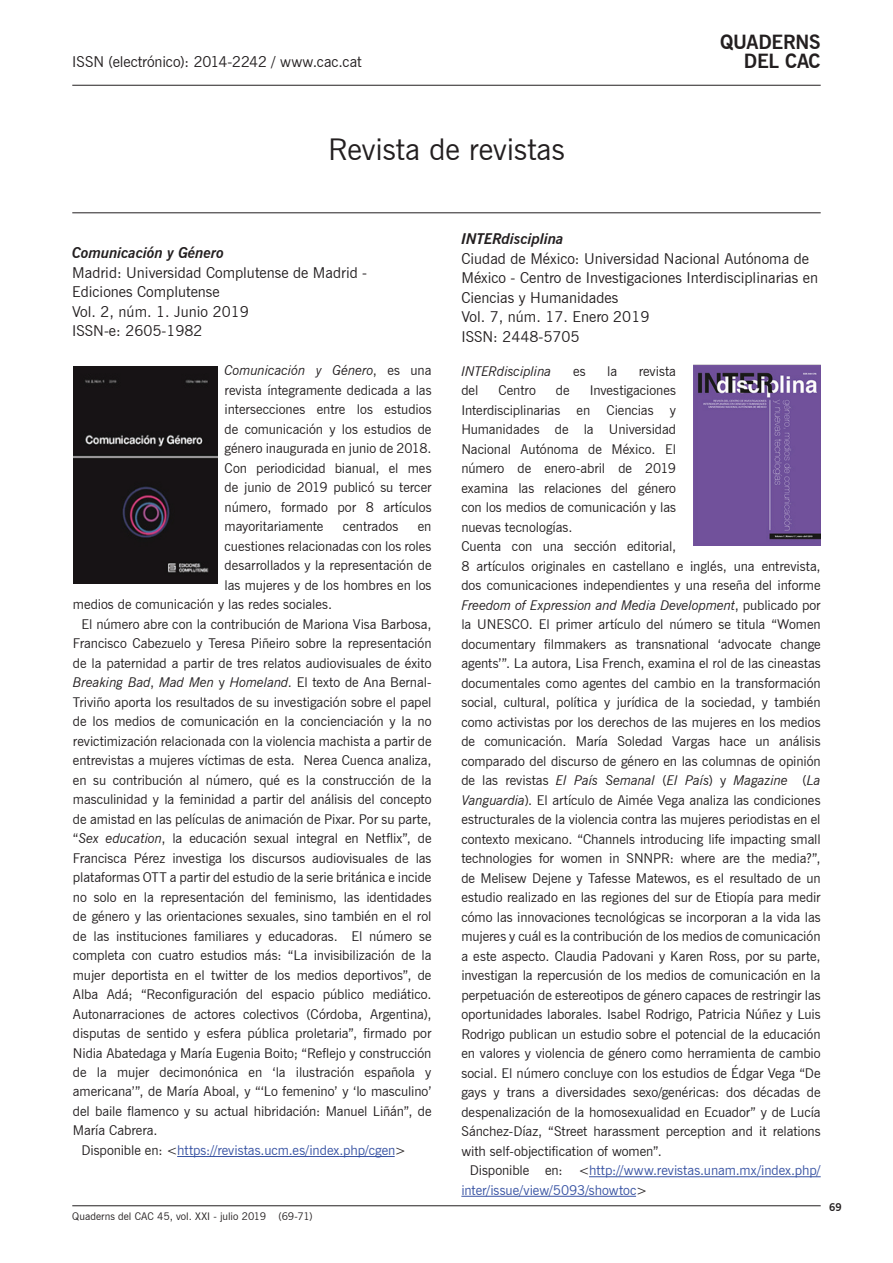
<style>
.page{position:relative;width:893px;height:1263px;background:#fff}
.page>*{position:absolute;margin:0;border:0;box-sizing:border-box;transform-origin:0 0}
.t1{font:30px "News Gothic BT";color:#231f20}
.t2{font:700 19.5px/19.5px "News Gothic BT";letter-spacing:-.015em;color:#231f20;text-align:right}
.t3{font:15px/19.5px "News Gothic BT";color:#231f20}
.t4{font:italic 700 15px "News Gothic BT";color:#231f20}
.t5{font:13.5px/19.5px "News Gothic BT";letter-spacing:-.005em;color:#231f20}
.t6{font:13.5px/19.5px "News Gothic BT";letter-spacing:-.005em;color:#3853a3}
.t7{font:italic 13.5px "News Gothic BT";letter-spacing:-.01em;color:#231f20}
.t8{font:10.5px "News Gothic BT";letter-spacing:.005em;color:#231f20}
.t9{font:700 10.5px "News Gothic BT";color:#231f20}
.s1{font-style:italic}
.s2{font-style:normal}
.s3{color:#231f20}
</style>
<div class="page">
<hr style="left:72px;top:85px;width:749px;height:1px;background:#231f20">
<hr style="left:72px;top:213px;width:749px;height:1px;background:#231f20">
<hr style="left:72px;top:1205px;width:749px;height:1px;background:#231f20">
<hr style="left:589px;top:1176px;width:232px;height:1px;background:#3853a3">
<hr style="left:461px;top:1196px;width:175px;height:1px;background:#3853a3">
<hr style="left:177px;top:1156px;width:218px;height:1px;background:#3853a3">
<img style="left:73px;top:366px;width:144px;height:217px">
<img style="left:693px;top:366px;width:128px;height:179px">
<p class="t3" style="left:72px;top:51px;width:291px">ISSN (electrónico): 2014-2242 / www.cac.cat</p>
<h1 class="t1" style="left:328px;top:132px;width:238px">Revista de revistas</h1>
<h2 class="t2" style="left:720px;top:32px;width:102px">QUADERNS<br>DEL CAC</h2>
<p class="t4" style="left:72px;top:244px;width:153px">Comunicación y Género</p>
<p class="t3" style="left:72px;top:262px;width:297px">Madrid: Universidad Complutense de Madrid -<br>Ediciones Complutense<br>Vol. 2, núm. 1. Junio 2019<br>ISSN-e: 2605-1982</p>
<p class="t5" style="left:225px;top:360px;width:208px;text-align:justify"><span class="s1">Comunicación y Género</span>, es una revista íntegramente dedicada a las intersecciones entre los estudios de comunicación y los estudios de género inaugurada en junio de 2018.<br>Con periodicidad bianual, el mes de junio de 2019 publicó su tercer número, formado por 8 artículos mayoritariamente</p>
<p class="t5" style="left:343px;top:516px;width:57px">centrados</p>
<p class="t5" style="left:418px;top:516px;width:15px">en</p>
<p class="t5" style="left:225px;top:536px;width:208px">cuestiones relacionadas con los roles</p>
<p class="t5" style="left:225px;top:555px;width:208px">desarrollados y la representación de</p>
<p class="t5" style="left:225px;top:575px;width:208px">las mujeres y de los hombres en los</p>
<p class="t5" style="left:73px;top:594px;width:261px">medios de comunicación y las redes sociales.</p>
<p class="t5" style="left:81px;top:614px;width:352px">El número abre con la contribución de Mariona Visa Barbosa,</p>
<p class="t5" style="left:73px;top:633px;width:360px">Francisco Cabezuelo y Teresa Piñeiro sobre la representación</p>
<p class="t5" style="left:73px;top:653px;width:360px">de la paternidad a partir de tres relatos audiovisuales de éxito</p>
<p class="t7" style="left:73px;top:674px;width:360px">Breaking Bad<span class="s2">,</span> Mad Men <span class="s2">y</span> Homeland<span class="s2">. El texto de Ana Bernal-</span></p>
<p class="t5" style="left:73px;top:692px;width:360px">Triviño aporta los resultados de su investigación sobre el papel</p>
<p class="t5" style="left:73px;top:711px;width:360px">de los medios de comunicación en la concienciación y la no</p>
<p class="t5" style="left:73px;top:731px;width:360px">revictimización relacionada con la violencia machista a partir de</p>
<p class="t5" style="left:73px;top:750px;width:360px">entrevistas a mujeres víctimas de esta. Nerea Cuenca analiza,</p>
<p class="t5" style="left:73px;top:770px;width:360px">en su contribución al número, qué es la construcción de la</p>
<p class="t5" style="left:73px;top:789px;width:360px">masculinidad y la feminidad a partir del análisis del concepto</p>
<p class="t5" style="left:73px;top:809px;width:360px">de amistad en las películas de animación de Pixar. Por su parte,</p>
<p class="t5" style="left:73px;top:828px;width:360px">“<span class="s1">Sex education</span>, la educación sexual integral en Netflix”, de</p>
<p class="t5" style="left:73px;top:848px;width:360px">Francisca Pérez investiga los discursos audiovisuales de las</p>
<p class="t5" style="left:73px;top:867px;width:360px">plataformas OTT a partir del estudio de la serie británica e incide</p>
<p class="t5" style="left:73px;top:887px;width:360px">no solo en la representación del feminismo, las identidades</p>
<p class="t5" style="left:73px;top:906px;width:360px">de género y las orientaciones sexuales, sino también en el rol</p>
<p class="t5" style="left:73px;top:926px;width:360px">de las instituciones familiares y educadoras. El número se</p>
<p class="t5" style="left:73px;top:945px;width:360px">completa con cuatro estudios más: “La invisibilización de la</p>
<p class="t5" style="left:73px;top:965px;width:360px">mujer deportista en el twitter de los medios deportivos”, de</p>
<p class="t5" style="left:73px;top:984px;width:360px">Alba Adá; “Reconfiguración del espacio público mediático.</p>
<p class="t5" style="left:73px;top:1004px;width:360px">Autonarraciones de actores colectivos (Córdoba, Argentina),</p>
<p class="t5" style="left:73px;top:1023px;width:360px">disputas de sentido y esfera pública proletaria”, firmado por</p>
<p class="t5" style="left:73px;top:1043px;width:360px">Nidia Abatedaga y María Eugenia Boito; “Reflejo y construcción</p>
<p class="t5" style="left:73px;top:1062px;width:360px">de la mujer decimonónica en ‘la ilustración española y</p>
<p class="t5" style="left:73px;top:1082px;width:360px">americana’”, de María Aboal, y “‘Lo femenino’ y ‘lo masculino’</p>
<p class="t5" style="left:73px;top:1101px;width:360px">del baile flamenco y su actual hibridación: Manuel Liñán”, de</p>
<p class="t5" style="left:73px;top:1121px;width:86px">María Cabrera.</p>
<p class="t6" style="left:81px;top:1140px;width:326px"><span class="s3">Disponible en: &lt;</span>https://revistas.ucm.es/index.php/cgen<span class="s3">&gt;</span></p>
<p class="t8" style="left:72px;top:1210px;width:195px">Quaderns del CAC 45, vol. XXI - julio 2019</p>
<p class="t8" style="left:279px;top:1210px;width:36px">(69-71)</p>
<p class="t4" style="left:461px;top:230px;width:104px">INTERdisciplina</p>
<p class="t3" style="left:461px;top:249px;width:358px">Ciudad de México: Universidad Nacional Autónoma de México - Centro de Investigaciones Interdisciplinarias en Ciencias y Humanidades<br>Vol. 7, núm. 17. Enero 2019<br>ISSN: 2448-5705</p>
<p class="t7" style="left:461px;top:363px;width:92px">INTERdisciplina</p>
<p class="t5" style="left:573px;top:361px;width:14px">es</p>
<p class="t5" style="left:607px;top:361px;width:11px">la</p>
<p class="t5" style="left:639px;top:361px;width:39px">revista</p>
<p class="t5" style="left:461px;top:381px;width:18px">del</p>
<p class="t5" style="left:498px;top:381px;width:39px">Centro</p>
<p class="t5" style="left:556px;top:381px;width:15px">de</p>
<p class="t5" style="left:461px;top:381px;width:361px;text-indent:128px">Investigaciones<br>Interdisciplinarias en Ciencias y<br>Humanidades de la Universidad<br>Nacional Autónoma de México. El<br>número de enero-abril de 2019<br>examina las relaciones del género<br>con los medios de comunicación y las<br>nuevas tecnologías.<br>Cuenta con una sección editorial,<br>8 artículos originales en castellano e inglés, una entrevista, dos comunicaciones independientes y una reseña del informe <span class="s1">Freedom of Expression and Media Development</span>, publicado por la UNESCO. El primer artículo del número se titula “Women documentary filmmakers as transnational ‘advocate change agents’”. La autora, Lisa French, examina el rol de las cineastas documentales como agentes del cambio en la transformación social, cultural, política y jurídica de la sociedad, y también como activistas por los derechos de las mujeres en los medios de comunicación. María Soledad Vargas hace un análisis comparado del discurso de género en las columnas de opinión de las revistas <span class="s1">El País Semanal</span> (<span class="s1">El País</span>) y <span class="s1">Magazine</span> (<span class="s1">La Vanguardia</span>). El artículo de Aimée Vega analiza las condiciones estructurales de la violencia contra las mujeres periodistas en el contexto mexicano. “Channels introducing life impacting small technologies for women in SNNPR: where are the media?”, de Melisew Dejene y Tafesse Matewos, es el resultado de un estudio realizado en las regiones del sur de Etiopía para medir cómo las innovaciones tecnológicas se incorporan a la vida las mujeres y cuál es la contribución de los medios de comunicación a este aspecto. Claudia Padovani y Karen Ross, por su parte, investigan la repercusión de los medios de comunicación en la perpetuación de estereotipos de género capaces de restringir las oportunidades laborales. Isabel Rodrigo, Patricia Núñez y Luis Rodrigo publican un estudio sobre el potencial de la educación en valores y violencia de género como herramienta de cambio social. El número concluye con los estudios de Édgar Vega “De gays y trans a diversidades sexo/genéricas: dos décadas de despenalización de la homosexualidad en Ecuador” y de Lucía Sánchez-Díaz, “Street harassment perception and it relations with self-objectification of women”.</p>
<p class="t6" style="left:461px;top:1160px;width:361px;text-indent:9px"><span class="s3">Disponible en: &lt;</span>http://www.revistas.unam.mx/index.php/ inter/issue/view/5093/showtoc<span class="s3">&gt;</span></p>
<p class="t9" style="left:829px;top:1200px;width:14px">69</p>
</div>
